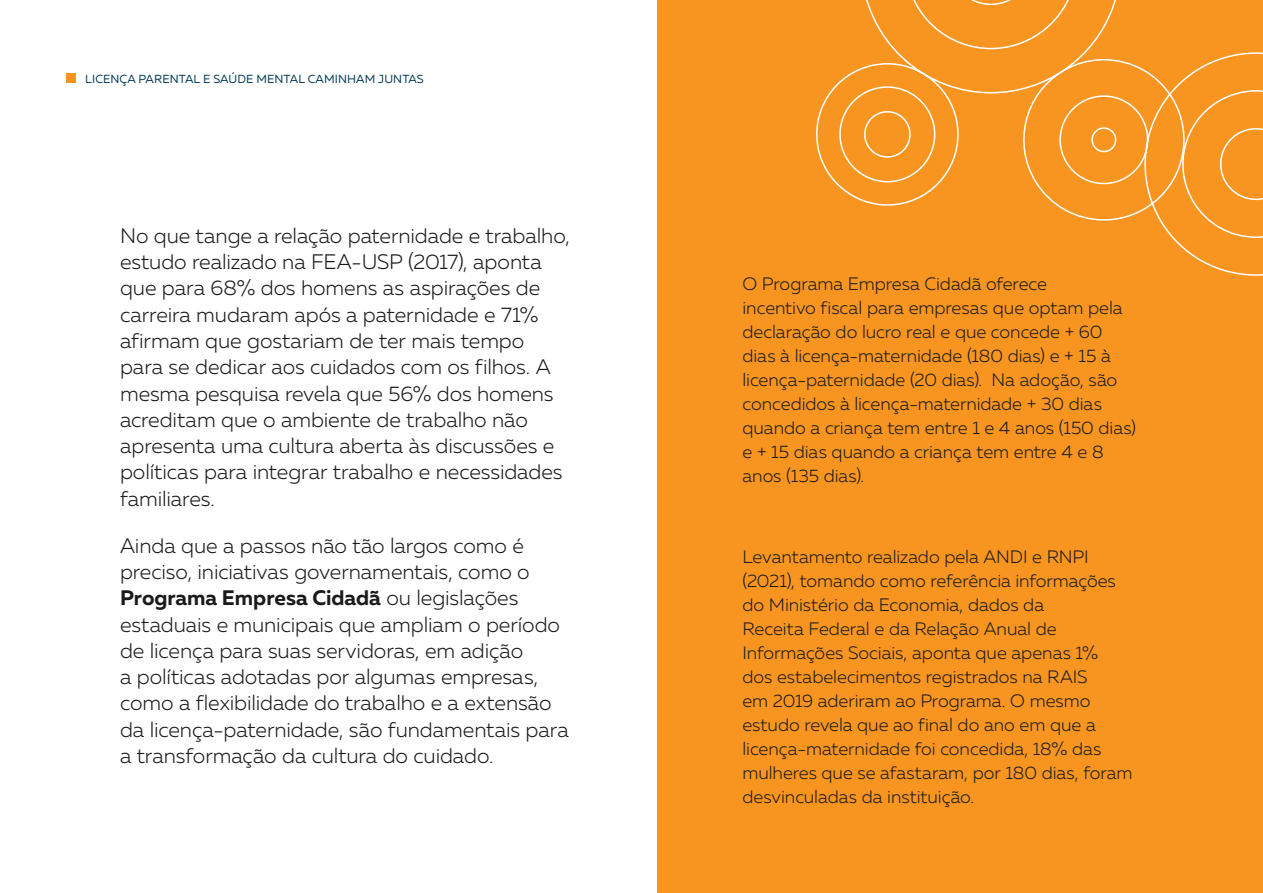
<style>
.page{position:relative;width:1263px;height:893px;background:#fff}
.page>*{position:absolute;margin:0;border:0;box-sizing:border-box;transform-origin:0 0}
.t1{font:300 21px/26.2px "Muller";letter-spacing:-.005em;color:#1a1a1a}
.t2{font:300 18px/24px "Muller";letter-spacing:-.005em;color:#1a1a1a}
.t3{font:11.7px "Muller";letter-spacing:.01em;color:#003956}
.s1{font-weight:700}
</style>
<div class="page">
<div style="left:66px;top:74px;width:9px;height:9px;background:#f7941e"></div>
<div style="left:657px;top:0;width:606px;height:893px;background:#f89521"></div>
<svg style="left:816px;top:0;width:447px;height:276px"></svg>
<p class="t3" style="left:85px;top:72px;width:340px">LICENÇA PARENTAL E SAÚDE MENTAL CAMINHAM JUNTAS</p>
<p class="t1" style="left:120px;top:222px;width:452px">No que tange a relação paternidade e trabalho, estudo realizado na FEA-USP (2017), aponta que para 68% dos homens as aspirações de carreira mudaram após a paternidade e 71% afirmam que gostariam de ter mais tempo para se dedicar aos cuidados com os filhos. A mesma pesquisa revela que 56% dos homens acreditam que o ambiente de trabalho não apresenta uma cultura aberta às discussões e políticas para integrar trabalho e necessidades familiares.</p>
<p class="t1" style="left:120px;top:532px;width:450px">Ainda que a passos não tão largos como é preciso, iniciativas governamentais, como o <span class="s1">Programa Empresa Cidadã</span> ou legislações estaduais e municipais que ampliam o período de licença para suas servidoras, em adição<br>a políticas adotadas por algumas empresas, como a flexibilidade do trabalho e a extensão da licença-paternidade, são fundamentais para a transformação da cultura do cuidado.</p>
<p class="t2" style="left:742px;top:271px;width:395px">O Programa Empresa Cidadã oferece<br>incentivo fiscal para empresas que optam pela declaração do lucro real e que concede + 60 dias à licença-maternidade (180 dias) e + 15 à licença-paternidade (20 dias). Na adoção, são concedidos à licença-maternidade + 30 dias quando a criança tem entre 1 e 4 anos (150 dias) e + 15 dias quando a criança tem entre 4 e 8 anos (135 dias).</p>
<p class="t2" style="left:742px;top:544px;width:392px">Levantamento realizado pela ANDI e RNPI (2021), tomando como referência informações do Ministério da Economia, dados da<br>Receita Federal e da Relação Anual de Informações Sociais, aponta que apenas 1%<br>dos estabelecimentos registrados na RAIS<br>em 2019 aderiram ao Programa. O mesmo estudo revela que ao final do ano em que a licença-maternidade foi concedida, 18% das mulheres que se afastaram, por 180 dias, foram desvinculadas da instituição.</p>
</div>
